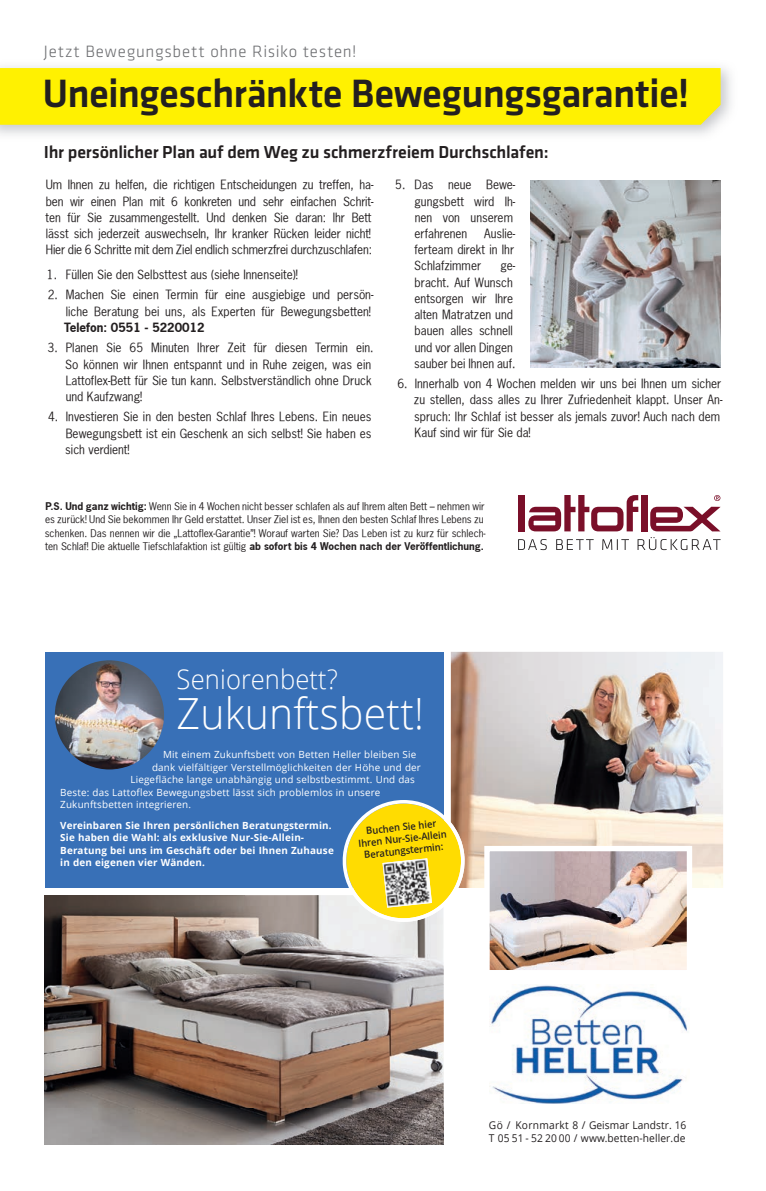
<style>
.page{position:relative;width:766px;height:1191px;background:#fff}
.page>*{position:absolute;margin:0;border:0;box-sizing:border-box;transform-origin:0 0}
.t1{font:300 43px "Open Sans";letter-spacing:.005em;color:#fff;scale:.95 1}
.t2{font:500 41px "Klavika";letter-spacing:-.015em;color:#231f20}
.t3{font:300 26.9px "Open Sans";letter-spacing:.005em;color:#fff;scale:.95 1}
.t4{font:500 18px "Klavika";letter-spacing:-.01em;color:#231f20}
.t5{font:300 17px "Klavika";letter-spacing:.045em;color:#6c6d70}
.t6{font:12px/16.2px "News Gothic";color:#231f20}
.t7{font:700 12px "News Gothic";color:#231f20}
.t8{font:10.7px/13.4px "Open Sans";letter-spacing:.01em;color:#231f20;scale:.95 1}
.t9{font:10px/13.5px "News Gothic";color:#231f20}
.t10{font:600 9.9px/11.8px "Open Sans";color:#231f20;text-align:center;scale:.95 1}
.t11{font:9.8px "Open Sans";letter-spacing:.015em;color:#fff}
.t12{font:700 9.8px/12.5px "Open Sans";letter-spacing:.015em;color:#fff}
.s1{font-weight:700}
</style>
<div class="page">
<img style="left:0;top:66px;width:731px;height:69px">
<div style="left:0;top:68px;width:720px;height:57px;background:#fff101"></div>
<img style="left:530px;top:180px;width:190px;height:187px">
<svg style="left:518px;top:537px;width:202px;height:13px"></svg>
<div style="left:518px;top:495px;width:6px;height:36px;background:#7a0f29"></div>
<svg style="left:714px;top:495px;width:6px;height:6px"></svg>
<div style="left:641px;top:495px;width:6px;height:36px;background:#7a0f29"></div>
<svg style="left:650px;top:507px;width:70px;height:24px"></svg>
<svg style="left:528px;top:495px;width:110px;height:36px"></svg>
<div style="left:45px;top:652px;width:398px;height:239px;background:#3870b7"></div>
<img style="left:450px;top:652px;width:204px;height:203px">
<img style="left:654px;top:652px;width:69px;height:236px">
<img style="left:467px;top:855px;width:17px;height:33px">
<img style="left:45px;top:895px;width:398px;height:249px">
<div style="left:0;top:889px;width:765px;height:6px;background:#fff"></div>
<img style="left:484px;top:846px;width:208px;height:124px">
<img style="left:55px;top:660px;width:109px;height:109px;border-radius:55px">
<img style="left:489px;top:985px;width:199px;height:118px">
<svg style="left:339px;top:800px;width:128px;height:125px"></svg>
<img style="left:382px;top:858px;width:50px;height:49px">
<h3 class="t5" style="left:44px;top:42px;width:314px">Jetzt Bewegungsbett ohne Risiko testen!</h3>
<h2 class="t2" style="left:43px;top:71px;width:648px">Uneingeschränkte Bewegungsgarantie!</h2>
<h3 class="t4" style="left:44px;top:142px;width:506px">Ihr persönlicher Plan auf dem Weg zu schmerzfreiem Durchschlafen:</h3>
<p class="t6" style="left:46px;top:177px;width:329px">Um Ihnen zu helfen, die richtigen Entscheidungen zu treffen, ha&shy;ben wir einen Plan mit 6 konkreten und sehr einfachen Schrit&shy;ten für Sie zusammengestellt. Und denken Sie daran: Ihr Bett lässt sich jederzeit auswechseln, Ihr kranker Rücken leider nicht!<br>Hier die 6 Schritte mit dem Ziel endlich schmerzfrei durchzuschlafen:</p>
<p class="t6" style="left:47px;top:266px;width:252px">1. Füllen Sie den Selbsttest aus (siehe Innenseite)!</p>
<p class="t6" style="left:48px;top:287px;width:327px;text-align:right">2. Machen Sie einen Termin für eine ausgiebige und persön&shy;liche Beratung bei uns, als Experten für Bewegungsbetten!</p>
<p class="t7" style="left:64px;top:319px;width:142px">Telefon: 0551 - 5220012</p>
<p class="t6" style="left:65px;top:339px;width:310px;text-indent:-18px">3. Planen Sie 65 Minuten Ihrer Zeit für diesen Termin ein.<br>So können wir Ihnen entspannt und in Ruhe zeigen, was ein Lattoflex-Bett für Sie tun kann. Selbstverständlich ohne Druck und Kaufzwang!</p>
<p class="t6" style="left:65px;top:409px;width:307px;text-align:justify;text-indent:-17px">4. Investieren Sie in den besten Schlaf Ihres Lebens. Ein neues Bewegungsbett ist ein Geschenk an sich selbst! Sie haben es sich verdient!</p>
<p class="t6" style="left:414px;top:177px;width:102px;text-indent:-19px">5. Das neue Bewe&shy;gungsbett wird Ih&shy;nen von unserem erfahrenen</p>
<p class="t6" style="left:414px;top:225px;width:103px;text-align:justify;text-indent:70px">Auslie&shy;ferteam direkt in Ihr Schlafzimmer</p>
<p class="t6" style="left:414px;top:258px;width:103px;text-indent:86px">ge&shy;bracht. Auf Wunsch entsorgen wir Ihre alten Matratzen und bauen alles schnell und vor allen Dingen sauber bei Ihnen auf.</p>
<p class="t6" style="left:414px;top:375px;width:310px;text-indent:-16px">6. Innerhalb von 4 Wochen melden wir uns bei Ihnen um sicher zu stellen, dass alles zu Ihrer Zufriedenheit klappt. Unser An&shy;spruch: Ihr Schlaf ist besser als jemals zuvor! Auch nach dem Kauf sind wir für Sie da!</p>
<p class="t9" style="left:45px;top:499px;width:442px"><span class="s1">P.S. Und ganz wichtig:</span> Wenn Sie in 4 Wochen nicht besser schlafen als auf Ihrem alten Bett – nehmen wir es zurück! Und Sie bekommen Ihr Geld erstattet. Unser Ziel ist es, Ihnen den besten Schlaf Ihres Lebens zu schenken. Das nennen wir die „Lattoflex-Garantie”! Worauf warten Sie? Das Leben ist zu kurz für schlech&shy;ten Schlaf! Die aktuelle Tiefschlafaktion ist gültig <span class="s1">ab sofort bis 4 Wochen nach der Veröffentlichung.</span></p>
<h3 class="t3" style="left:176px;top:660px;width:171px">Seniorenbett?</h3>
<h1 class="t1" style="left:176px;top:684px;width:262px">Zukunftsbett!</h1>
<p class="t11" style="left:163px;top:748px;width:255px">Mit einem Zukunftsbett von Betten Heller bleiben Sie</p>
<p class="t11" style="left:152px;top:760px;width:270px">dank vielfältiger Verstellmöglichkeiten der Höhe und der</p>
<p class="t11" style="left:130px;top:773px;width:286px">Liegefläche lange unabhängig und selbstbestimmt. Und das</p>
<p class="t11" style="left:60px;top:785px;width:321px">Beste: das Lattoflex Bewegungsbett lässt sich problemlos in unsere</p>
<p class="t11" style="left:60px;top:798px;width:132px">Zukunftsbetten integrieren.</p>
<p class="t12" style="left:60px;top:818px;width:275px">Vereinbaren Sie Ihren persönlichen Beratungstermin.<br>Sie haben die Wahl: als exklusive Nur-Sie-Allein-Beratung bei uns im Geschäft oder bei Ihnen Zuhause in den eigenen vier Wänden.</p>
<p class="t10" style="left:356px;top:825px;width:95px;rotate:-6deg">Buchen Sie hier<br>Ihren Nur-Sie-Allein<br>Beratungstermin:</p>
<p class="t8" style="left:489px;top:1118px;width:209px">Gö / Kornmarkt 8 / Geismar Landstr. 16<br>T 05 51 - 52 20 00 / www.betten-heller.de</p>
</div>
